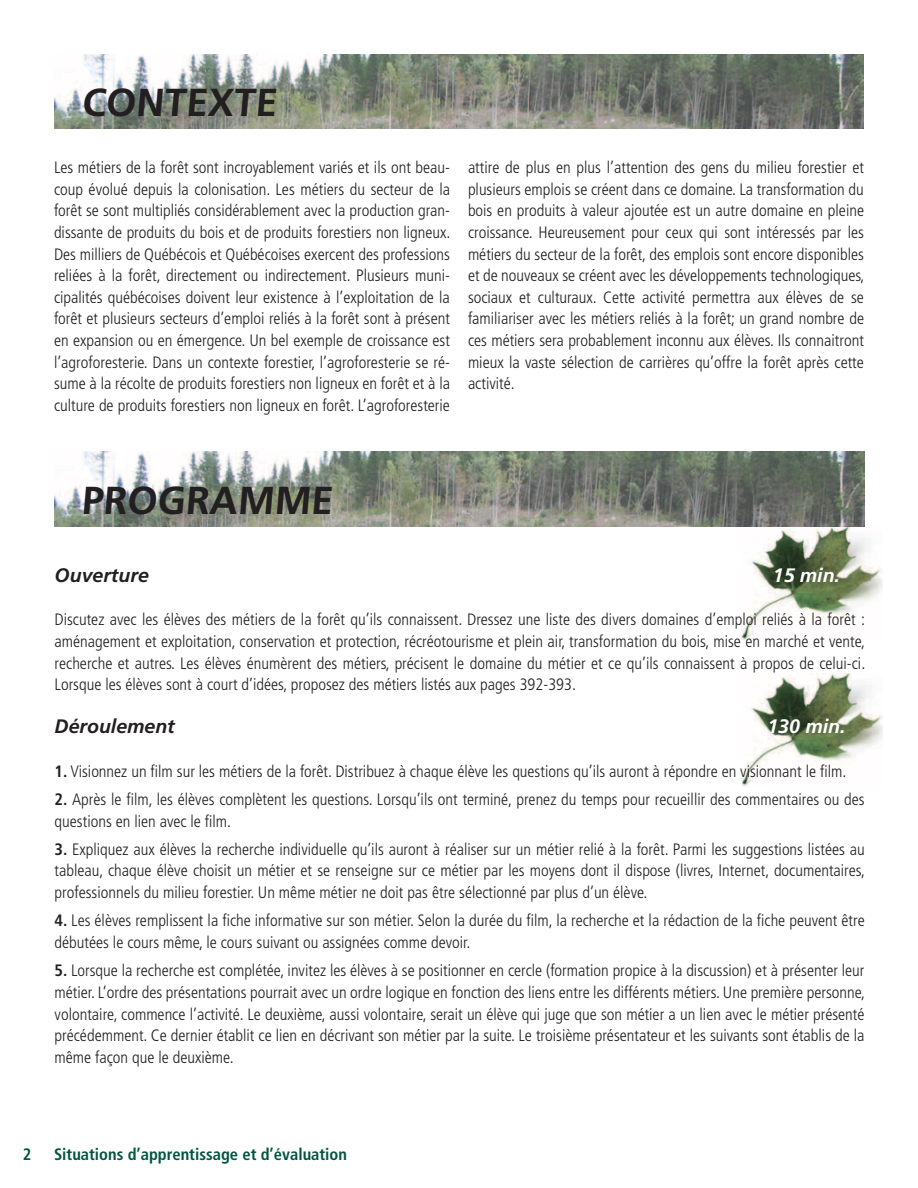
<style>
.page{position:relative;width:918px;height:1188px;background:#fff}
.page>*{position:absolute;margin:0;border:0;box-sizing:border-box;transform-origin:0 0}
.t1{font:700 39px "Frutiger";color:#231f20}
.t2{font:italic 700 19.5px "Frutiger";color:#231f20}
.t3{font:italic 700 19.5px "Frutiger";color:#fff}
.t4{font:300 condensed 16.5px/21.6px "Frutiger";color:#231f20;text-align:justify}
.t5{font:700 condensed 16.5px "Frutiger";color:#00553e}
.s1{font-weight:700}
</style>
<div class="page">
<img style="left:54px;top:54px;width:810px;height:74px">
<img style="left:55px;top:452px;width:810px;height:74px">
<img style="left:742px;top:673px;width:141px;height:113px">
<img style="left:742px;top:526px;width:141px;height:114px">
<h1 class="t1" style="left:81px;top:79px;width:193px">CONTEXTE</h1>
<p class="t4" style="left:54px;top:157px;width:398px">Les métiers de la forêt sont incroyablement variés et ils ont beau&shy;coup évolué depuis la colonisation. Les métiers du secteur de la forêt se sont multipliés considérablement avec la production gran&shy;dissante de produits du bois et de produits forestiers non ligneux.<br>Des milliers de Québécois et Québécoises exercent des professions reliées à la forêt, directement ou indirectement. Plusieurs muni&shy;cipalités québécoises doivent leur existence à l’exploitation de la forêt et plusieurs secteurs d’emploi reliés à la forêt sont à présent en expansion ou en émergence. Un bel exemple de croissance est l’agroforesterie. Dans un contexte forestier, l’agroforesterie se ré&shy;sume à la récolte de produits forestiers non ligneux en forêt et à la culture de produits forestiers non ligneux en forêt. L’agroforesterie</p>
<p class="t4" style="left:468px;top:157px;width:398px">attire de plus en plus l’attention des gens du milieu forestier et plusieurs emplois se créent dans ce domaine. La transformation du bois en produits à valeur ajoutée est un autre domaine en pleine croissance. Heureusement pour ceux qui sont intéressés par les métiers du secteur de la forêt, des emplois sont encore disponibles et de nouveaux se créent avec les développements technologiques, sociaux et culturaux. Cette activité permettra aux élèves de se familiariser avec les métiers reliés à la forêt; un grand nombre de ces métiers sera probablement inconnu aux élèves. Ils connaitront mieux la vaste sélection de carrières qu’offre la forêt après cette activité.</p>
<h1 class="t1" style="left:81px;top:477px;width:257px">PROGRAMME</h1>
<p class="t2" style="left:55px;top:564px;width:96px">Ouverture</p>
<p class="t3" style="left:773px;top:564px;width:69px">15 min.</p>
<p class="t4" style="left:55px;top:609px;width:812px">Discutez avec les élèves des métiers de la forêt qu’ils connaissent. Dressez une liste des divers domaines d’emploi reliés à la forêt : aménagement et exploitation, conservation et protection, récréotourisme et plein air, transformation du bois, mise en marché et vente, recherche et autres. Les élèves énumèrent des métiers, précisent le domaine du métier et ce qu’ils connaissent à propos de celui-ci.<br>Lorsque les élèves sont à court d’idées, proposez des métiers listés aux pages 392-393.</p>
<p class="t2" style="left:55px;top:715px;width:122px">Déroulement</p>
<p class="t3" style="left:767px;top:715px;width:80px">130 min.</p>
<p class="t4" style="left:55px;top:760px;width:793px"><span class="s1">1.</span> Visionnez un film sur les métiers de la forêt. Distribuez à chaque élève les questions qu’ils auront à répondre en visionnant le film.</p>
<p class="t4" style="left:55px;top:789px;width:812px"><span class="s1">2.</span> Après le film, les élèves complètent les questions. Lorsqu’ils ont terminé, prenez du temps pour recueillir des commentaires ou des questions en lien avec le film.</p>
<p class="t4" style="left:55px;top:839px;width:812px"><span class="s1">3.</span> Expliquez aux élèves la recherche individuelle qu’ils auront à réaliser sur un métier relié à la forêt. Parmi les suggestions listées au tableau, chaque élève choisit un métier et se renseigne sur ce métier par les moyens dont il dispose (livres, Internet, documentaires, professionnels du milieu forestier. Un même métier ne doit pas être sélectionné par plus d’un élève.</p>
<p class="t4" style="left:55px;top:910px;width:812px"><span class="s1">4.</span> Les élèves remplissent la fiche informative sur son métier. Selon la durée du film, la recherche et la rédaction de la fiche peuvent être débutées le cours même, le cours suivant ou assignées comme devoir.</p>
<p class="t4" style="left:55px;top:960px;width:812px"><span class="s1">5.</span> Lorsque la recherche est complétée, invitez les élèves à se positionner en cercle (formation propice à la discussion) et à présenter leur métier. L’ordre des présentations pourrait avec un ordre logique en fonction des liens entre les différents métiers. Une première personne, volontaire, commence l’activité. Le deuxième, aussi volontaire, serait un élève qui juge que son métier a un lien avec le métier présenté précédemment. Ce dernier établit ce lien en décrivant son métier par la suite. Le troisième présentateur et les suivants sont établis de la même façon que le deuxième.</p>
<p class="t5" style="left:23px;top:1144px;width:10px">2</p>
<p class="t5" style="left:54px;top:1144px;width:295px">Situations d’apprentissage et d’évaluation</p>
</div>
